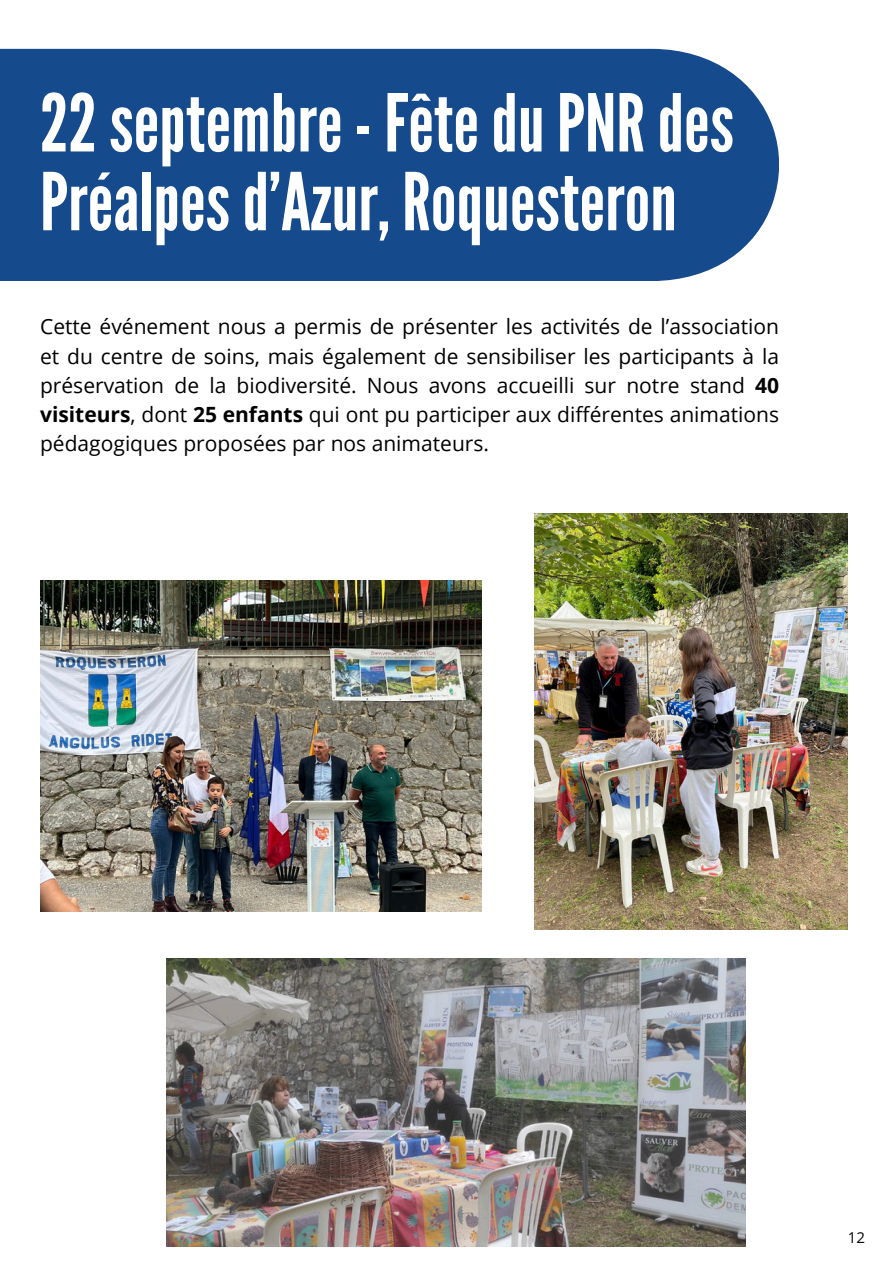
<style>
.page{position:relative;width:894px;height:1264px;background:#fff}
.page>*{position:absolute;margin:0;border:0;box-sizing:border-box;transform-origin:0 0}
.t1{font:79.5px/78.8px "League Gothic";color:#fff}
.t2{font:21px/29.2px "Open Sans";color:#000;text-align:justify}
.t3{font:15px "Open Sans";color:#000}
.s1{font-weight:700}
</style>
<div class="page">
<div style="left:0;top:49px;width:778px;height:232px;background:#154a8d"></div>
<img style="left:167px;top:958px;width:578px;height:288px">
<img style="left:534px;top:513px;width:313px;height:416px">
<img style="left:40px;top:580px;width:441px;height:331px">
<p class="t1" style="left:40px;top:85px;width:695px">22septembre- FêteduPNRdes<br>Préalpesd’Azur,Roquesteron</p>
<h1 class="t2" style="left:40px;top:311px;width:740px">Cette événement nous a permis de présenter les activités de l’association et du centre de soins, mais également de sensibiliser les participants à la préservation de la biodiversité. Nous avons accueilli sur notre stand <span class="s1">40 visiteurs</span>, dont <span class="s1">25 enfants</span> qui ont pu participer aux différentes animations pédagogiques proposées par nos animateurs.</h1>
<p class="t3" style="left:847px;top:1226px;width:19px">12</p>
</div>
